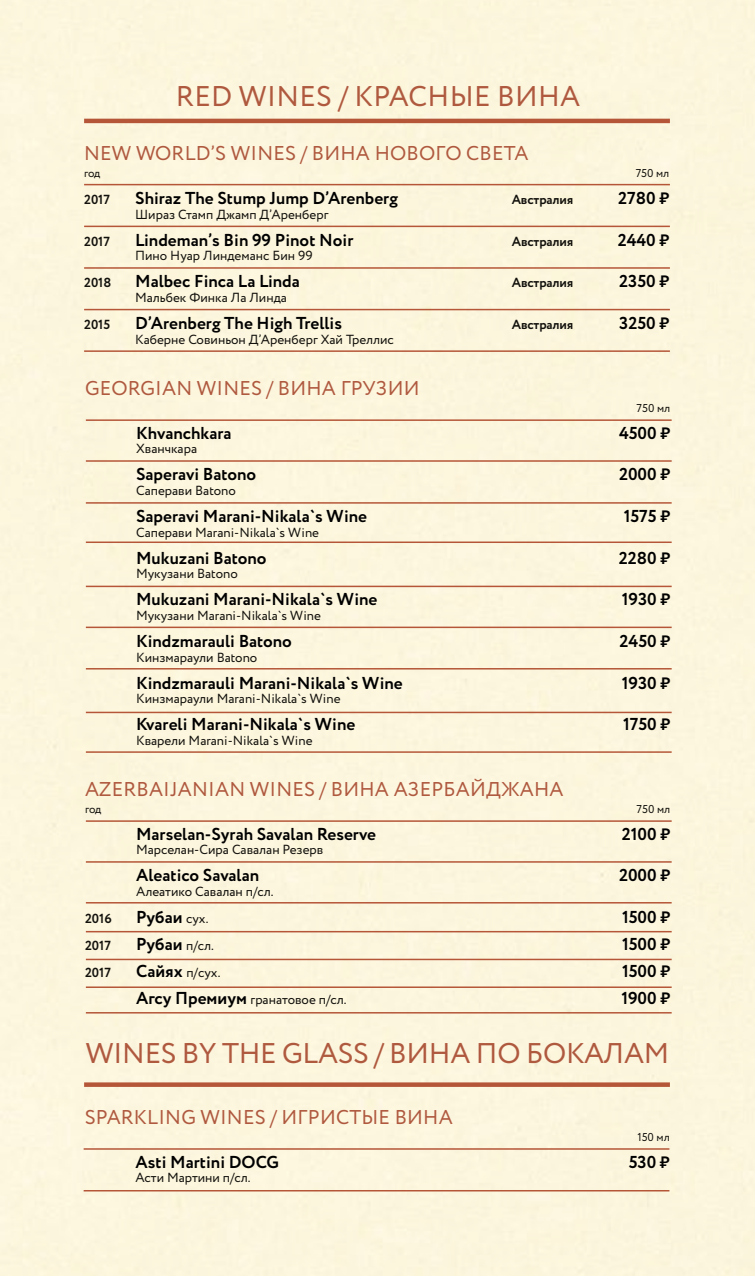
<style>
.page{position:relative;width:755px;height:1276px;background:#fcf6de}
.page>*{position:absolute;margin:0;border:0;box-sizing:border-box;transform-origin:0 0}
.t1{font:28.5px "Circe";letter-spacing:-.01em;color:#af593f}
.t2{font:28.5px "Circe";letter-spacing:.01em;color:#af593f}
.t3{font:19.95px "Circe";letter-spacing:.01em;color:#af593f}
.t4{font:700 17.25px "Circe";color:#000}
.t5{font:13.2px "Circe";color:#12110c}
.t6{font:700 13.2px "Circe";letter-spacing:-.01em;color:#12110c}
.t7{font:11.4px "Circe";color:#12110c}
.s1{font-size:16.5px}
.s2{font-weight:400;font-size:13.2px;color:#12110c}
.s3{font-weight:700;font-size:17.25px;color:#000}
</style>
<div class="page">
<hr style="left:86px;top:902px;width:585px;height:1px;background:#b55638">
<hr style="left:86px;top:931px;width:585px;height:1px;background:#b55638">
<hr style="left:86px;top:958px;width:585px;height:2px;background:#b55638">
<hr style="left:86px;top:986px;width:585px;height:2px;background:#b55638">
<hr style="left:86px;top:1012px;width:585px;height:1px;background:#b55638">
<hr style="left:86px;top:820px;width:585px;height:2px;background:#b55638">
<hr style="left:86px;top:861px;width:585px;height:1px;background:#b55638">
<hr style="left:86px;top:502px;width:585px;height:2px;background:#b55638">
<hr style="left:86px;top:419px;width:585px;height:2px;background:#b55638">
<hr style="left:86px;top:460px;width:585px;height:2px;background:#b55638">
<hr style="left:86px;top:541px;width:585px;height:2px;background:#b55638">
<hr style="left:86px;top:585px;width:585px;height:2px;background:#b55638">
<hr style="left:86px;top:626px;width:585px;height:2px;background:#b55638">
<hr style="left:86px;top:668px;width:585px;height:1px;background:#b55638">
<hr style="left:86px;top:711px;width:585px;height:2px;background:#b55638">
<hr style="left:86px;top:751px;width:585px;height:2px;background:#b55638">
<hr style="left:84px;top:226px;width:586px;height:1px;background:#b55638">
<hr style="left:84px;top:350px;width:586px;height:2px;background:#b55638">
<hr style="left:84px;top:184px;width:586px;height:1px;background:#b55638">
<hr style="left:84px;top:267px;width:586px;height:2px;background:#b55638">
<hr style="left:84px;top:309px;width:586px;height:1px;background:#b55638">
<hr style="left:84px;top:119px;width:586px;height:4px;background:#b55638">
<div style="left:84px;top:1082px;width:586px;height:5px;background:#b55638"></div>
<hr style="left:84px;top:1148px;width:585px;height:1px;background:#b55638">
<hr style="left:84px;top:1190px;width:585px;height:1px;background:#b55638">
<h1 class="t2" style="left:176px;top:77px;width:406px">RED WINES / КРАСНЫЕ ВИНА</h1>
<p class="t3" style="left:84px;top:140px;width:446px">NEW WORLD’S WINES / ВИНА НОВОГО СВЕТА</p>
<p class="t7" style="left:84px;top:165px;width:18px">год</p>
<p class="t7" style="left:635px;top:165px;width:35px">750 мл</p>
<p class="t6" style="left:84px;top:191px;width:27px">2017</p>
<p class="t4" style="left:135px;top:186px;width:264px">Shiraz The Stump Jump D’Arenberg</p>
<p class="t6" style="left:512px;top:191px;width:63px">Австралия</p>
<p class="t4" style="left:618px;top:186px;width:53px">2780 <span class="s1">₷</span></p>
<p class="t5" style="left:135px;top:205px;width:195px">Шираз Стамп Джамп Д’Аренберг</p>
<p class="t6" style="left:84px;top:232px;width:27px">2017</p>
<p class="t4" style="left:135px;top:228px;width:220px">Lindeman’s Bin 99 Pinot Noir</p>
<p class="t6" style="left:512px;top:232px;width:63px">Австралия</p>
<p class="t4" style="left:617px;top:228px;width:53px">2440 <span class="s1">₷</span></p>
<p class="t5" style="left:135px;top:247px;width:179px">Пино Нуар Линдеманс Бин 99</p>
<p class="t6" style="left:84px;top:274px;width:29px">2018</p>
<p class="t4" style="left:135px;top:270px;width:166px">Malbec Finca La Linda</p>
<p class="t6" style="left:512px;top:274px;width:63px">Австралия</p>
<p class="t4" style="left:619px;top:270px;width:52px">2350 <span class="s1">₷</span></p>
<p class="t5" style="left:135px;top:289px;width:153px">Мальбек Финка Ла Линда</p>
<p class="t6" style="left:84px;top:315px;width:28px">2015</p>
<p class="t4" style="left:135px;top:311px;width:208px">D’Arenberg The High Trellis</p>
<p class="t6" style="left:512px;top:315px;width:63px">Австралия</p>
<p class="t4" style="left:619px;top:311px;width:52px">3250 <span class="s1">₷</span></p>
<p class="t5" style="left:135px;top:330px;width:260px">Каберне Совиньон Д’Аренберг Хай Треллис</p>
<p class="t3" style="left:85px;top:374px;width:336px">GEORGIAN WINES / ВИНА ГРУЗИИ</p>
<p class="t7" style="left:636px;top:400px;width:35px">750 мл</p>
<p class="t4" style="left:136px;top:421px;width:97px">Khvanchkara</p>
<p class="t4" style="left:619px;top:421px;width:53px">4500 <span class="s1">₷</span></p>
<p class="t5" style="left:136px;top:440px;width:62px">Хванчкара</p>
<p class="t4" style="left:136px;top:463px;width:122px">Saperavi Batono</p>
<p class="t4" style="left:619px;top:463px;width:53px">2000 <span class="s1">₷</span></p>
<p class="t5" style="left:136px;top:482px;width:101px">Саперави Batono</p>
<p class="t4" style="left:136px;top:504px;width:232px">Saperavi Marani-Nikala`s Wine</p>
<p class="t4" style="left:624px;top:504px;width:48px">1575 <span class="s1">₷</span></p>
<p class="t5" style="left:136px;top:523px;width:184px">Саперави Marani-Nikala`s Wine</p>
<p class="t4" style="left:136px;top:546px;width:132px">Mukuzani Batono</p>
<p class="t4" style="left:619px;top:546px;width:53px">2280 <span class="s1">₷</span></p>
<p class="t5" style="left:136px;top:565px;width:103px">Мукузани Batono</p>
<p class="t4" style="left:136px;top:588px;width:243px">Mukuzani Marani-Nikala`s Wine</p>
<p class="t4" style="left:622px;top:588px;width:50px">1930 <span class="s1">₷</span></p>
<p class="t5" style="left:136px;top:607px;width:186px">Мукузани Marani-Nikala`s Wine</p>
<p class="t4" style="left:136px;top:629px;width:157px">Kindzmarauli Batono</p>
<p class="t4" style="left:619px;top:629px;width:52px">2450 <span class="s1">₷</span></p>
<p class="t5" style="left:136px;top:648px;width:123px">Кинзмараули Batono</p>
<p class="t4" style="left:136px;top:671px;width:268px">Kindzmarauli Marani-Nikala`s Wine</p>
<p class="t4" style="left:622px;top:671px;width:50px">1930 <span class="s1">₷</span></p>
<p class="t5" style="left:136px;top:690px;width:206px">Кинзмараули Marani-Nikala`s Wine</p>
<p class="t4" style="left:136px;top:713px;width:221px">Kvareli Marani-Nikala`s Wine</p>
<p class="t4" style="left:623px;top:713px;width:49px">1750 <span class="s1">₷</span></p>
<p class="t5" style="left:136px;top:731px;width:178px">Кварели Marani-Nikala`s Wine</p>
<p class="t3" style="left:85px;top:775px;width:480px">AZERBAIJANIAN WINES / ВИНА АЗЕРБАЙДЖАНА</p>
<p class="t7" style="left:85px;top:801px;width:18px">год</p>
<p class="t7" style="left:636px;top:801px;width:35px">750 мл</p>
<p class="t4" style="left:136px;top:822px;width:241px">Marselan-Syrah Savalan Reserve</p>
<p class="t4" style="left:622px;top:822px;width:50px">2100 <span class="s1">₷</span></p>
<p class="t5" style="left:136px;top:841px;width:189px">Марселан-Сира Савалан Резерв</p>
<p class="t4" style="left:136px;top:864px;width:125px">Aleatico Savalan</p>
<p class="t4" style="left:619px;top:864px;width:53px">2000 <span class="s1">₷</span></p>
<p class="t5" style="left:136px;top:882px;width:139px">Алеатико Савалан п/сл.</p>
<p class="t6" style="left:85px;top:909px;width:28px">2016</p>
<p class="t4" style="left:136px;top:905px;width:74px">Рубаи <span class="s2">сух.</span></p>
<p class="t4" style="left:622px;top:905px;width:50px">1500 <span class="s1">₷</span></p>
<p class="t6" style="left:85px;top:936px;width:27px">2017</p>
<p class="t4" style="left:136px;top:932px;width:79px">Рубаи <span class="s2">п/сл.</span></p>
<p class="t4" style="left:622px;top:932px;width:50px">1500 <span class="s1">₷</span></p>
<p class="t6" style="left:85px;top:963px;width:27px">2017</p>
<p class="t5" style="left:136px;top:963px;width:86px"><span class="s3">Сайях</span> п/сух.</p>
<p class="t4" style="left:622px;top:959px;width:50px">1500 <span class="s1">₷</span></p>
<p class="t5" style="left:136px;top:990px;width:212px"><span class="s3">Агсу Премиум</span> гранатовое п/сл.</p>
<p class="t4" style="left:621px;top:986px;width:50px">1900 <span class="s1">₷</span></p>
<h1 class="t1" style="left:86px;top:1034px;width:585px">WINES BY THE GLASS / ВИНА ПО БОКАЛАМ</h1>
<p class="t3" style="left:85px;top:1103px;width:369px">SPARKLING WINES / ИГРИСТЫЕ ВИНА</p>
<p class="t7" style="left:637px;top:1129px;width:34px">150 мл</p>
<p class="t4" style="left:136px;top:1150px;width:145px">Asti Martini DOCG</p>
<p class="t4" style="left:628px;top:1150px;width:43px">530 <span class="s1">₷</span></p>
<p class="t5" style="left:136px;top:1169px;width:117px">Асти Мартини п/сл.</p>
</div>
